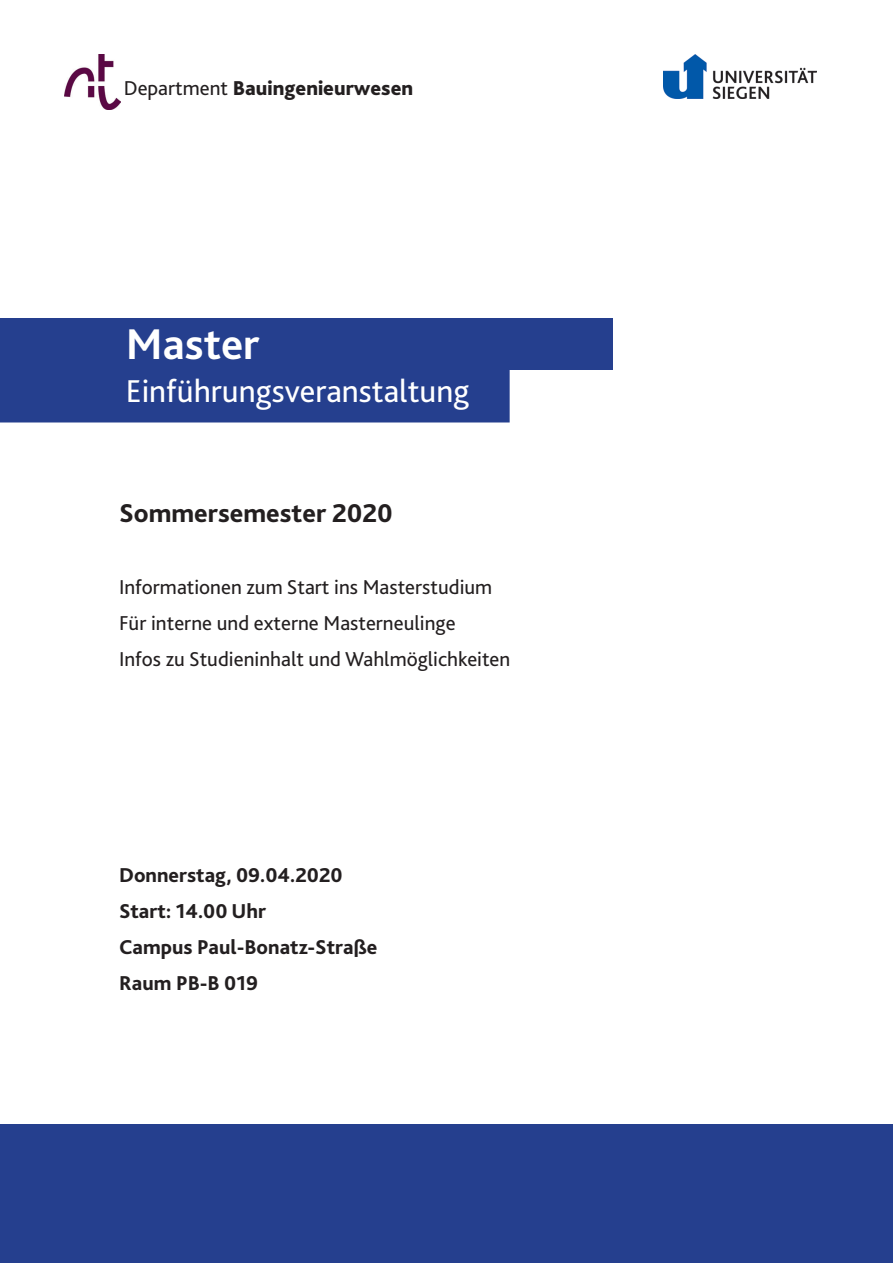
<style>
.page{position:relative;width:893px;height:1263px;background:#fff}
.page>*{position:absolute;margin:0;border:0;box-sizing:border-box;transform-origin:0 0}
.t1{font:700 45px "Bliss 2";color:#fff}
.t2{font:33px "Bliss 2";color:#fff}
.t3{font:800 27px "Bliss 2";color:#231f20}
.t4{font:21px "Bliss 2";color:#231f20}
.t5{font:800 21px "Bliss 2";color:#231f20}
.t6{font:800 21px "Bliss 2";color:#231f20}
.s1{font-weight:400}
</style>
<div class="page">
<div style="left:0;top:1125px;width:893px;height:138px;background:#253f8e"></div>
<div style="left:0;top:319px;width:612px;height:51px;background:#253f8e"></div>
<div style="left:0;top:370px;width:510px;height:52px;background:#253f8e"></div>
<img style="left:64px;top:54px;width:56px;height:55px">
<img style="left:663px;top:55px;width:153px;height:43px">
<p class="t6" style="left:124px;top:75px;width:291px"><span class="s1">Department</span> Bauingenieurwesen</p>
<p class="t1" style="left:126px;top:317px;width:135px">Master</p>
<p class="t2" style="left:126px;top:371px;width:345px">Einführungsveranstaltung</p>
<p class="t3" style="left:119px;top:496px;width:275px">Sommersemester 2020</p>
<p class="t4" style="left:119px;top:574px;width:375px">Informationen zum Start ins Masterstudium</p>
<p class="t4" style="left:119px;top:610px;width:338px">Für interne und externe Masterneulinge</p>
<p class="t4" style="left:119px;top:646px;width:393px">Infos zu Studieninhalt und Wahlmöglichkeiten</p>
<p class="t5" style="left:119px;top:862px;width:225px">Donnerstag, 09.04.2020</p>
<p class="t5" style="left:119px;top:898px;width:148px">Start: 14.00 Uhr</p>
<p class="t5" style="left:119px;top:934px;width:260px">Campus Paul-Bonatz-Straße</p>
<p class="t5" style="left:119px;top:970px;width:140px">Raum PB-B 019</p>
</div>
